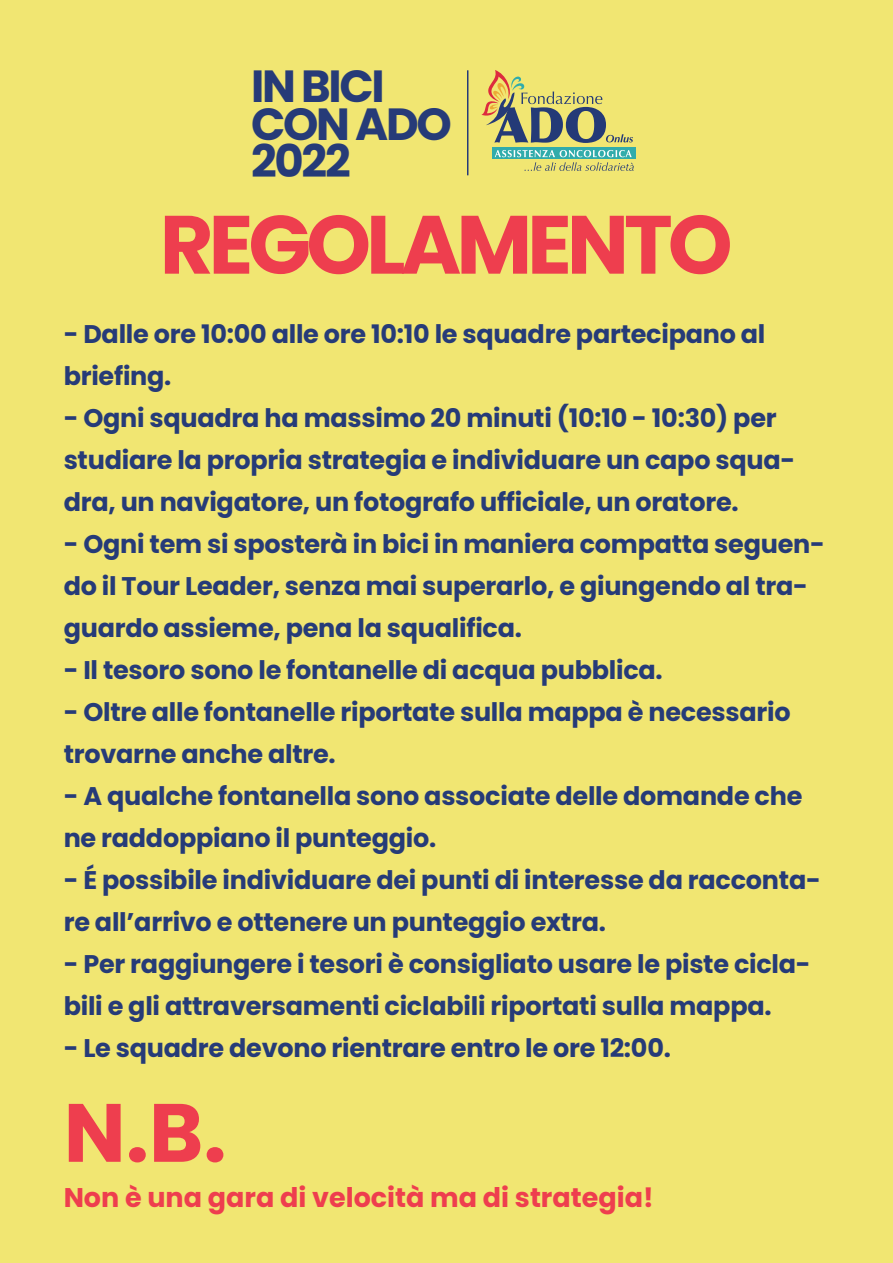
<style>
.page{position:relative;width:893px;height:1263px;background:#f1e672}
.page>*{position:absolute;margin:0;border:0;box-sizing:border-box;transform-origin:0 0}
.t1{font:700 82.5px "Poppins";letter-spacing:-.06em;color:#ee3e4e}
.t2{font:700 45px/37.5px "Poppins";letter-spacing:-.05em;color:#263b78}
.t3{font:700 27px "Poppins";color:#ee3e4e}
.t4{font:700 25.5px/42px "Poppins";letter-spacing:-.01em;color:#263b78}
</style>
<div class="page">
<div style="left:492px;top:148px;width:144px;height:11px;background:#31acab"></div>
<svg style="left:481px;top:70px;width:152px;height:73px"></svg>
<svg style="left:495px;top:150px;width:139px;height:21px"></svg>
<hr style="left:467px;top:70px;width:1px;height:105px;background:#263b78">
<h2 class="t2" style="left:251px;top:68px;width:202px">IN BICI<br>CON ADO<br>2022</h2>
<h1 class="t1" style="left:160px;top:197px;width:574px">REGOLAMENTO</h1>
<p class="t4" style="left:64px;top:313px;width:703px">- Dalle ore 10:00 alle ore 10:10 le squadre partecipano al briefing.</p>
<p class="t4" style="left:64px;top:397px;width:733px">- Ogni squadra ha massimo 20 minuti (10:10 - 10:30) per studiare la propria strategia e individuare un capo squa&shy;dra, un navigatore, un fotografo ufficiale, un oratore.</p>
<p class="t4" style="left:64px;top:523px;width:763px">- Ogni tem si sposterà in bici in maniera compatta seguen&shy;do il Tour Leader, senza mai superarlo, e giungendo al tra&shy;guardo assieme, pena la squalifica.</p>
<p class="t4" style="left:64px;top:649px;width:601px">- Il tesoro sono le fontanelle di acqua pubblica.</p>
<p class="t4" style="left:64px;top:691px;width:728px">- Oltre alle fontanelle riportate sulla mappa è necessario trovarne anche altre.</p>
<p class="t4" style="left:64px;top:775px;width:740px">- A qualche fontanella sono associate delle domande che ne raddoppiano il punteggio.</p>
<p class="t4" style="left:64px;top:859px;width:759px">- É possibile individuare dei punti di interesse da racconta&shy;re all’arrivo e ottenere un punteggio extra.</p>
<p class="t4" style="left:64px;top:943px;width:749px">- Per raggiungere i tesori è consigliato usare le piste cicla&shy;bili e gli attraversamenti ciclabili riportati sulla mappa.</p>
<p class="t4" style="left:64px;top:1027px;width:609px">- Le squadre devono rientrare entro le ore 12:00.</p>
<h1 class="t1" style="left:64px;top:1085px;width:164px">N.B.</h1>
<p class="t3" style="left:64px;top:1182px;width:591px">Non è una gara di velocità ma di strategia!</p>
</div>
